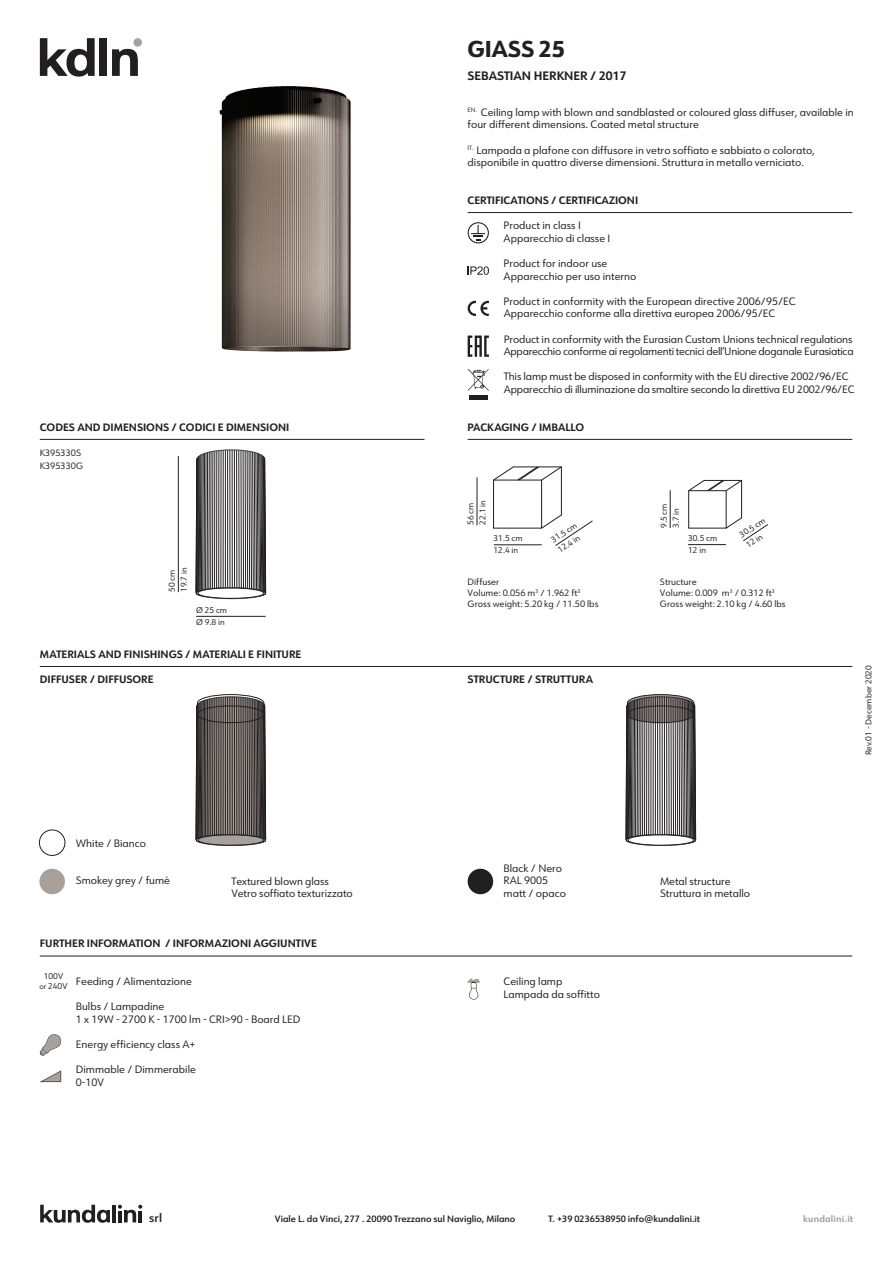
<style>
.page{position:relative;width:893px;height:1263px;background:#fff}
.page>*{position:absolute;margin:0;border:0;box-sizing:border-box;transform-origin:0 0}
.t1{font:800 22.5px "URW Form";color:#231f20}
.t2{font:700 12px "URW Form";color:#231f20}
.t3{font:600 11.7px "URW Form";color:#231f20}
.t4{font:10.5px/12.6px "URW Form";color:#231f20}
.t5{font:700 10.5px "URW Form";color:#231f20}
.t6{font:10.5px/12.6px "URW Form";letter-spacing:-.025em;color:#231f20}
.t7{font:9px/10.8px "URW Form";color:#231f20}
.t8{font:600 9px "URW Form";color:#231f20}
.t9{font:700 9px "URW Form";letter-spacing:.02em;color:#aaa09b}
.t10{font:8.25px/12px "URW Form";color:#231f20}
.s1{font-size:7.5px}
</style>
<div class="page">
<img style="left:219px;top:86px;width:132px;height:266px">
<hr style="left:40px;top:439px;width:384px;height:1px;background:#231f20">
<hr style="left:467px;top:439px;width:385px;height:1px;background:#231f20">
<hr style="left:467px;top:212px;width:385px;height:1px;background:#231f20">
<svg style="left:40px;top:1034px;width:22px;height:22px"></svg>
<svg style="left:40px;top:1070px;width:21px;height:12px"></svg>
<hr style="left:40px;top:956px;width:812px;height:1px;background:#231f20">
<svg style="left:467px;top:266px;width:22px;height:9px"></svg>
<div style="left:469px;top:395px;width:18px;height:5px;background:#231f20"></div>
<svg style="left:467px;top:369px;width:22px;height:22px"></svg>
<svg style="left:467px;top:301px;width:22px;height:15px"></svg>
<svg style="left:467px;top:222px;width:22px;height:21px"></svg>
<svg style="left:493px;top:466px;width:100px;height:80px"></svg>
<hr style="left:477px;top:477px;width:1px;height:48px;background:#231f20">
<hr style="left:688px;top:544px;width:38px;height:1px;background:#231f20">
<svg style="left:688px;top:480px;width:80px;height:61px"></svg>
<hr style="left:670px;top:490px;width:1px;height:38px;background:#231f20">
<hr style="left:40px;top:666px;width:812px;height:1px;background:#231f20">
<div style="left:467px;top:869px;width:26px;height:25px;background:#231f20;border-radius:50%"></div>
<div style="left:39px;top:830px;width:26px;height:26px;border:1px solid #231f20;border-radius:50%"></div>
<div style="left:39px;top:869px;width:26px;height:25px;background:#a8a09a;border-radius:50%"></div>
<hr style="left:196px;top:616px;width:70px;height:1px;background:#231f20">
<hr style="left:178px;top:456px;width:1px;height:136px;background:#231f20">
<svg style="left:467px;top:978px;width:12px;height:22px"></svg>
<svg style="left:467px;top:336px;width:22px;height:21px"></svg>
<svg style="left:195px;top:450px;width:71px;height:149px;background:#858283"></svg>
<svg style="left:195px;top:694px;width:71px;height:152px;background:#635d5b"></svg>
<div style="left:197px;top:706px;width:67px;height:17px;border:1px solid #231f20;border-radius:50%"></div>
<svg style="left:625px;top:694px;width:71px;height:152px;background:#7f7c7c"></svg>
<div style="left:133px;top:38px;width:9px;height:9px;background:#aaa09b;border-radius:50%"></div>
<div style="left:99px;top:38px;width:8px;height:38px;background:#231f20"></div>
<svg style="left:112px;top:49px;width:26px;height:27px"></svg>
<svg style="left:40px;top:38px;width:55px;height:39px"></svg>
<hr style="left:112px;top:1205px;width:4px;height:17px;background:#231f20">
<svg style="left:118px;top:1205px;width:24px;height:17px"></svg>
<hr style="left:118px;top:1211px;width:4px;height:11px;background:#231f20">
<hr style="left:138px;top:1211px;width:4px;height:11px;background:#231f20">
<svg style="left:40px;top:1205px;width:70px;height:18px"></svg>
<p class="t5" style="left:40px;top:420px;width:251px">CODES AND DIMENSIONS / CODICI E DIMENSIONI</p>
<p class="t7" style="left:40px;top:446px;width:45px;line-height:12.6px">K395330S<br>K395330G</p>
<p class="t10" style="left:166px;top:592px;width:26px;rotate:-90deg">50 cm<br>19.7 in</p>
<p class="t10" style="left:196px;top:603px;width:33px">Ø 25 cm<br>Ø 9.8 in</p>
<p class="t5" style="left:40px;top:647px;width:263px">MATERIALS AND FINISHINGS / MATERIALI E FINITURE</p>
<p class="t5" style="left:40px;top:672px;width:115px">DIFFUSER / DIFFUSORE</p>
<h1 class="t1" style="left:467px;top:33px;width:99px">GIASS 25</h1>
<p class="t2" style="left:467px;top:67px;width:160px">SEBASTIAN HERKNER / 2017</p>
<p class="t4" style="left:467px;top:105px;width:388px"><sup>EN.</sup> Ceiling lamp with blown and sandblasted or coloured glass diffuser, available in four different dimensions. Coated metal structure</p>
<p class="t4" style="left:467px;top:143px;width:349px"><sup>IT.</sup> Lampada a plafone con diffusore in vetro soffiato e sabbiato o colorato, disponibile in quattro diverse dimensioni. Struttura in metallo verniciato.</p>
<p class="t5" style="left:467px;top:193px;width:172px">CERTIFICATIONS / CERTIFICAZIONI</p>
<p class="t4" style="left:503px;top:219px;width:108px">Product in class I<br>Apparecchio di classe I</p>
<p class="t4" style="left:503px;top:257px;width:134px">Product for indoor use<br>Apparecchio per uso interno</p>
<p class="t4" style="left:503px;top:294px;width:293px">Product in conformity with the European directive 2006/95/EC<br>Apparecchio conforme alla direttiva europea 2006/95/EC</p>
<p class="t6" style="left:503px;top:332px;width:351px">Product in conformity with the Eurasian Custom Unions technical regulations<br>Apparecchio conforme ai regolamenti tecnici dell’Unione doganale Eurasiatica</p>
<p class="t4" style="left:503px;top:370px;width:352px">This lamp must be disposed in conformity with the EU directive 2002/96/EC<br>Apparecchio di illuminazione da smaltire secondo la direttiva EU 2002/96/EC</p>
<p class="t5" style="left:467px;top:420px;width:118px">PACKAGING / IMBALLO</p>
<p class="t10" style="left:464px;top:525px;width:26px;rotate:-90deg">56 cm<br>22.1 in</p>
<p class="t10" style="left:493px;top:532px;width:31px">31.5 cm<br>12.4 in</p>
<p class="t10" style="left:657px;top:528px;width:26px;rotate:-90deg">9.5 cm<br>3.7 in</p>
<p class="t10" style="left:548px;top:535px;width:31px;rotate:-34deg">31.5 cm<br>12.4 in</p>
<p class="t10" style="left:736px;top:531px;width:31px;rotate:-34deg">30.5 cm<br>12 in</p>
<p class="t10" style="left:688px;top:532px;width:31px">30.5 cm<br>12 in</p>
<p class="t7" style="left:467px;top:576px;width:132px">Diffuser<br>Volume: 0.056 m<sup>3</sup> / 1.962 ft<sup>3<br></sup>Gross weight: 5.20 kg / 11.50 lbs</p>
<p class="t7" style="left:660px;top:576px;width:127px">Structure<br>Volume: 0.009 m<sup>3</sup> / 0.312 ft<sup>3<br></sup>Gross weight: 2.10 kg / 4.60 lbs</p>
<p class="t5" style="left:467px;top:672px;width:127px">STRUCTURE / STRUTTURA</p>
<p class="t10" style="left:862px;top:755px;width:92px;rotate:-90deg">Rev.01 - December 2020</p>
<p class="t4" style="left:76px;top:836px;width:72px">White / Bianco</p>
<p class="t4" style="left:76px;top:874px;width:96px">Smokey grey / fumè</p>
<p class="t4" style="left:503px;top:861px;width:64px">Black / Nero<br>RAL 9005 matt / opaco</p>
<p class="t4" style="left:231px;top:874px;width:123px">Textured blown glass<br>Vetro soffiato texturizzato</p>
<p class="t4" style="left:660px;top:874px;width:92px">Metal structure<br>Struttura in metallo</p>
<p class="t5" style="left:40px;top:936px;width:278px">FURTHER INFORMATION / INFORMAZIONI AGGIUNTIVE</p>
<p class="t4" style="left:76px;top:975px;width:117px">Feeding / Alimentazione</p>
<p class="t4" style="left:76px;top:1000px;width:226px">Bulbs / Lampadine<br>1 x 19W - 2700 K - 1700 lm - CRI&gt;90 - Board LED</p>
<p class="t4" style="left:76px;top:1038px;width:121px">Energy efficiency class A+</p>
<p class="t4" style="left:76px;top:1063px;width:122px">Dimmable / Dimmerabile<br>0-10V</p>
<p class="t10" style="left:39px;top:971px;width:29px;line-height:9.9px;text-align:center">100V <span class="s1">or</span> 240V</p>
<p class="t4" style="left:503px;top:975px;width:98px">Ceiling lamp<br>Lampada da soffitto</p>
<p class="t3" style="left:149px;top:1210px;width:15px">srl</p>
<p class="t8" style="left:275px;top:1213px;width:242px">Viale L. da Vinci, 277 . 20090 Trezzano sul Naviglio, Milano</p>
<p class="t8" style="left:548px;top:1213px;width:153px">T. +39 0236538950 info@kundalini.it</p>
<p class="t9" style="left:803px;top:1213px;width:52px">kundalini.it</p>
</div>
